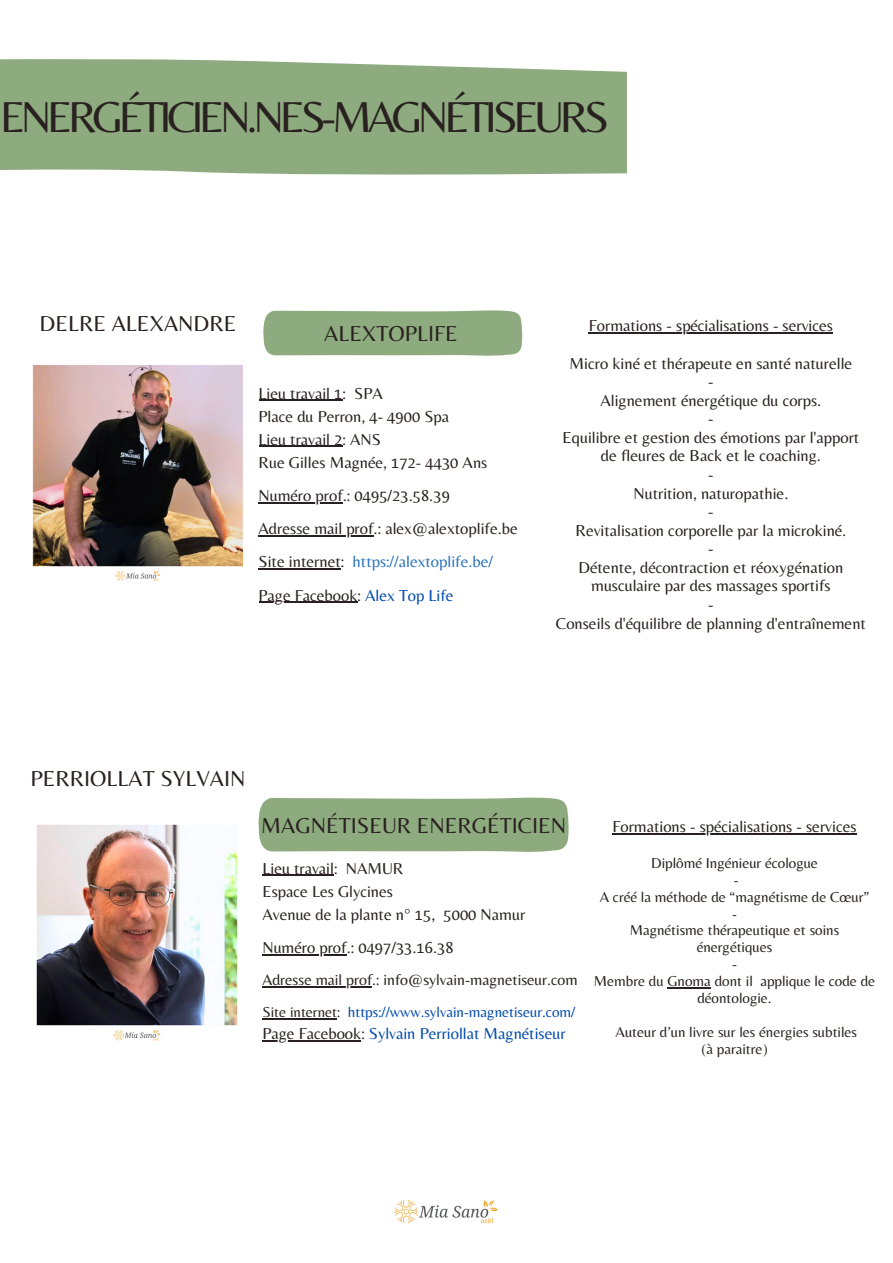
<style>
.page{position:relative;width:893px;height:1263px;background:#fff}
.page>*{position:absolute;margin:0;border:0;box-sizing:border-box;transform-origin:0 0}
.t1{font:45px "Belleza";letter-spacing:-.095em;color:#292120}
.t2{font:22.5px "Belleza";color:#292120}
.t3{font:16.5px/18.6px "Belleza";color:#292120}
.t4{font:16.5px "Belleza";color:#004aad}
.t5{font:15.75px "Belleza";color:#292120}
.t6{font:15px/16.9px "Belleza";color:#292120;text-align:center}
.t7{font:15px "Belleza";color:#004aad}
.s1{color:#2a73bb}
.s2{color:#004aad}
.s3{color:#292120}
</style>
<div class="page">
<img style="left:394px;top:1200px;width:104px;height:24px">
<div style="left:0;top:59px;width:626px;height:116px;background:#8eab7f"></div>
<hr style="left:612px;top:833px;width:244px;height:1px;background:#292120">
<hr style="left:667px;top:987px;width:44px;height:1px;background:#292120">
<div style="left:258px;top:797px;width:311px;height:55px;background:#8eab7f"></div>
<hr style="left:262px;top:875px;width:72px;height:1px;background:#292120">
<hr style="left:262px;top:954px;width:85px;height:1px;background:#292120">
<hr style="left:262px;top:986px;width:110px;height:1px;background:#292120">
<hr style="left:262px;top:1018px;width:75px;height:1px;background:#292120">
<hr style="left:262px;top:1040px;width:99px;height:1px;background:#292120">
<img style="left:36px;top:824px;width:202px;height:217px">
<hr style="left:589px;top:333px;width:244px;height:1px;background:#292120">
<svg style="left:263px;top:310px;width:260px;height:46px"></svg>
<hr style="left:259px;top:400px;width:83px;height:1px;background:#292120">
<hr style="left:259px;top:446px;width:83px;height:1px;background:#292120">
<hr style="left:259px;top:502px;width:84px;height:1px;background:#292120">
<hr style="left:259px;top:535px;width:114px;height:1px;background:#292120">
<hr style="left:259px;top:568px;width:82px;height:2px;background:#292120">
<hr style="left:259px;top:602px;width:98px;height:1px;background:#292120">
<img style="left:32px;top:365px;width:212px;height:216px">
<h1 class="t1" style="left:0;top:90px;width:610px">ENERGÉTICIEN.NES-MAGNÉTISEURS</h1>
<h2 class="t2" style="left:40px;top:310px;width:198px">DELRE ALEXANDRE</h2>
<h2 class="t2" style="left:324px;top:320px;width:135px">ALEXTOPLIFE</h2>
<p class="t3" style="left:259px;top:381px;width:230px;line-height:23.1px">Lieu travail 1: SPA<br>Place du Perron, 4- 4900 Spa<br>Lieu travail 2: ANS<br>Rue Gilles Magnée, 172- 4430 Ans</p>
<p class="t3" style="left:259px;top:479px;width:261px;line-height:33.2px">Numéro prof.: 0495/23.58.39<br>Adresse mail prof.: alex@alextoplife.be Site internet: <span class="s1">https://alextoplife.be/ </span>Page Facebook: <span class="s2">Alex Top Life</span></p>
<p class="t3" style="left:589px;top:316px;width:246px">Formations - spécialisations - services</p>
<p class="t3" style="left:556px;top:353px;width:312px;text-align:center">Micro kiné et thérapeute en santé naturelle<br>-<br>Alignement énergétique du corps.<br>-<br>Equilibre et gestion des émotions par l'apport de fleures de Back et le coaching.<br>-<br>Nutrition, naturopathie.<br>-<br>Revitalisation corporelle par la microkiné.<br>-<br>Détente, décontraction et réoxygénation musculaire par des massages sportifs<br>-<br>Conseils d'équilibre de planning d'entraînement</p>
<h2 class="t2" style="left:31px;top:765px;width:216px">PERRIOLLAT SYLVAIN</h2>
<h2 class="t2" style="left:261px;top:812px;width:306px">MAGNÉTISEUR ENERGÉTICIEN</h2>
<p class="t3" style="left:262px;top:856px;width:264px;line-height:23.1px">Lieu travail: NAMUR<br>Espace Les Glycines<br>Avenue de la plante n° 15, 5000 Namur</p>
<p class="t3" style="left:262px;top:938px;width:193px">Numéro prof.: 0497/33.16.38</p>
<p class="t5" style="left:262px;top:970px;width:317px">Adresse mail prof.: info@sylvain-magnetiseur.com</p>
<p class="t7" style="left:262px;top:1003px;width:314px"><span class="s3">Site internet:</span> https://www.sylvain-magnetiseur.com/</p>
<p class="t4" style="left:262px;top:1024px;width:305px"><span class="s3">Page Facebook:</span> Sylvain Perriollat Magnétiseur</p>
<p class="t3" style="left:612px;top:817px;width:246px">Formations - spécialisations - services</p>
<p class="t6" style="left:594px;top:854px;width:283px">Diplômé Ingénieur écologue<br>-<br>A créé la méthode de “magnétisme de Cœur”<br>-<br>Magnétisme thérapeutique et soins énergétiques<br>-<br>Membre du Gnoma dont il applique le code de déontologie.</p>
<p class="t6" style="left:615px;top:1023px;width:243px">Auteur d’un livre sur les énergies subtiles (à paraitre)</p>
</div>
